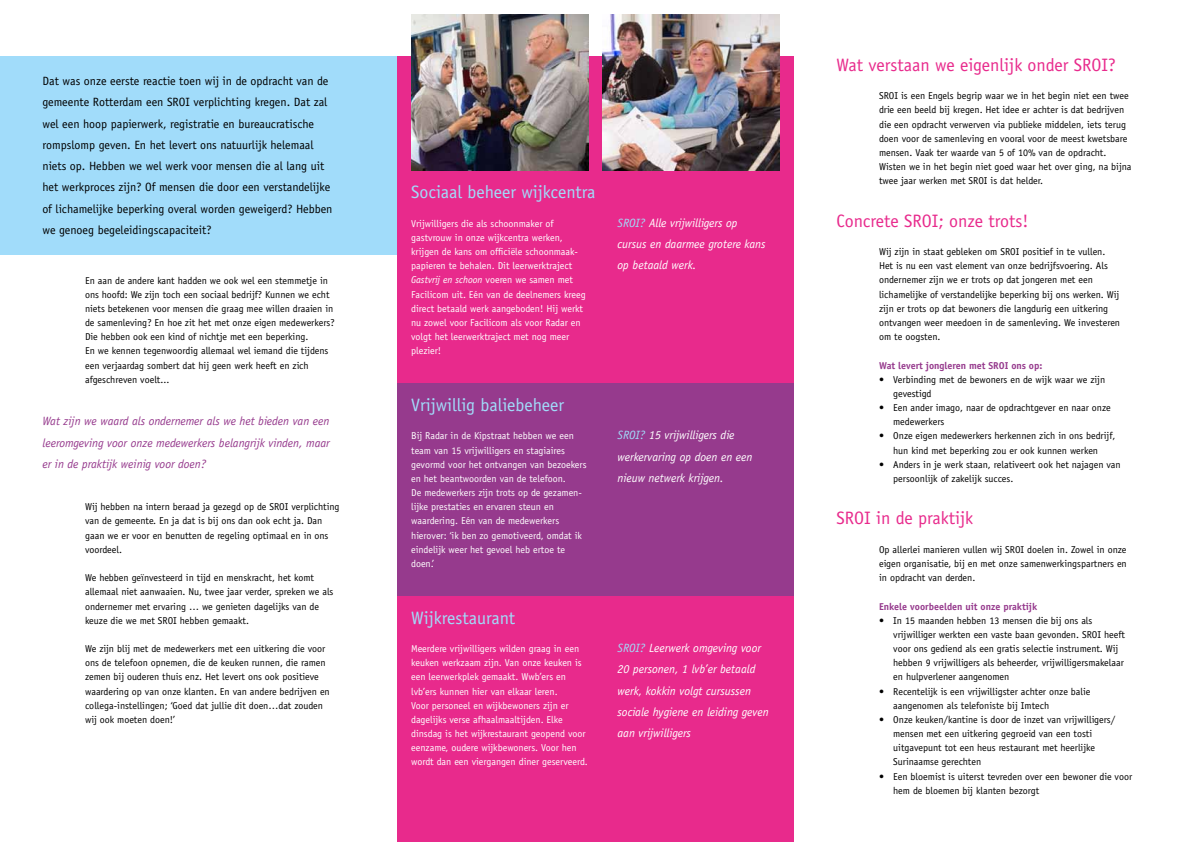
<style>
.page{position:relative;width:1191px;height:842px;background:#fff}
.page>*{position:absolute;margin:0;border:0;box-sizing:border-box;transform-origin:0 0}
.t1{font:18px "Officina Sans";color:#e82a8c}
.t2{font:18px "Officina Sans";color:#a1dcfa}
.t3{font:12px/21.3px "Officina Sans";color:#000}
.t4{font:italic 12px/21.3px "Officina Sans";color:#fff}
.t5{font:italic 12px/21.3px "Officina Sans";color:#963a8d;text-align:justify}
.t6{font:10px/14.2px "Officina Sans";color:#000}
.t7{font:10px/14.2px "Officina Sans";color:#fff}
.t8{font:700 10px "Officina Sans";color:#963a8d}
.s1{font-style:italic}
.s2{color:#a1dcfa}
</style>
<div class="page">
<div style="left:0;top:57px;width:397px;height:198px;background:#a1dcfa"></div>
<div style="left:397px;top:595px;width:397px;height:247px;background:#e82a8c"></div>
<div style="left:397px;top:383px;width:397px;height:212px;background:#963a8d"></div>
<div style="left:397px;top:57px;width:397px;height:326px;background:#e82a8c"></div>
<img style="left:411px;top:14px;width:177px;height:156px">
<img style="left:602px;top:14px;width:178px;height:156px">
<p class="t3" style="left:43px;top:70px;width:291px">Dat was onze eerste reactie toen wij in de opdracht van de gemeente Rotterdam een SROI verplichting kregen. Dat zal wel een hoop papierwerk, registratie en bureaucratische rompslomp geven. En het levert ons natuurlijk helemaal niets op. Hebben we wel werk voor mensen die al lang uit het werkproces zijn? Of mensen die door een verstandelijke of lichamelijke beperking overal worden geweigerd? Hebben we genoeg begeleidingscapaciteit?</p>
<p class="t6" style="left:85px;top:273px;width:251px">En aan de andere kant hadden we ook wel een stemmetje in ons hoofd: We zijn toch een sociaal bedrijf? Kunnen we echt niets betekenen voor mensen die graag mee willen draaien in de samenleving? En hoe zit het met onze eigen medewerkers?<br>Die hebben ook een kind of nichtje met een beperking.<br>En we kennen tegenwoordig allemaal wel iemand die tijdens een verjaardag sombert dat hij geen werk heeft en zich afgeschreven voelt...</p>
<p class="t5" style="left:43px;top:411px;width:289px">Wat zijn we waard als ondernemer als we het bieden van een leeromgeving voor onze medewerkers belangrijk vinden, maar er in de praktijk weinig voor doen?</p>
<p class="t6" style="left:85px;top:500px;width:256px">Wij hebben na intern beraad ja gezegd op de SROI verplichting van de gemeente. En ja dat is bij ons dan ook echt ja. Dan gaan we er voor en benutten de regeling optimaal en in ons voordeel.</p>
<p class="t6" style="left:85px;top:571px;width:250px">We hebben geïnvesteerd in tijd en menskracht, het komt allemaal niet aanwaaien. Nu, twee jaar verder, spreken we als ondernemer met ervaring … we genieten dagelijks van de keuze die we met SROI hebben gemaakt.</p>
<p class="t6" style="left:85px;top:641px;width:246px">We zijn blij met de medewerkers met een uitkering die voor ons de telefoon opnemen, die de keuken runnen, die ramen zemen bij ouderen thuis enz. Het levert ons ook positieve waardering op van onze klanten. En van andere bedrijven en collega-instellingen; ‘Goed dat jullie dit doen…dat zouden wij ook moeten doen!’</p>
<h1 class="t2" style="left:411px;top:182px;width:186px">Sociaal beheer wijkcentra</h1>
<p class="t7" style="left:411px;top:216px;width:176px">Vrijwilligers die als schoonmaker of gastvrouw in onze wijkcentra werken, krijgen de kans om officiële schoonmaak&shy;papieren te behalen. Dit leerwerktraject <span class="s1">Gastvrij en schoon</span> voeren we samen met Facilicom uit. Eén van de deelnemers kreeg direct betaald werk aangeboden! Hij werkt nu zowel voor Facilicom als voor Radar en volgt het leerwerktraject met nog meer plezier!</p>
<h1 class="t2" style="left:411px;top:394px;width:155px">Vrijwillig baliebeheer</h1>
<p class="t7" style="left:411px;top:429px;width:177px">Bij Radar in de Kipstraat hebben we een team van 15 vrijwilligers en stagiaires gevormd voor het ontvangen van bezoekers en het beantwoorden van de telefoon.<br>De medewerkers zijn trots op de gezamen&shy;lijke prestaties en ervaren steun en waardering. Eén van de medewerkers hierover: ‘ik ben zo gemotiveerd, omdat ik eindelijk weer het gevoel heb ertoe te doen.’</p>
<h1 class="t2" style="left:411px;top:607px;width:106px">Wijkrestaurant</h1>
<p class="t7" style="left:411px;top:642px;width:178px">Meerdere vrijwilligers wilden graag in een keuken werkzaam zijn. Van onze keuken is een leerwerkplek gemaakt. Wwb’ers en lvb’ers kunnen hier van elkaar leren.<br>Voor personeel en wijkbewoners zijn er dagelijks verse afhaalmaaltijden. Elke dinsdag is het wijkrestaurant geopend voor eenzame, oudere wijkbewoners. Voor hen wordt dan een viergangen diner geserveerd.</p>
<p class="t4" style="left:617px;top:212px;width:149px"><span class="s2">SROI?</span> Alle vrijwilligers op cursus en daarmee grotere kans op betaald werk.</p>
<p class="t4" style="left:617px;top:425px;width:137px"><span class="s2">SROI?</span> 15 vrijwilligers die werkervaring op doen en een nieuw netwerk krijgen.</p>
<p class="t4" style="left:617px;top:637px;width:153px"><span class="s2">SROI?</span> Leerwerk omgeving voor<br>20 personen, 1 lvb’er betaald werk, kokkin volgt cursussen sociale hygiene en leiding geven aan vrijwilligers</p>
<h1 class="t1" style="left:836px;top:54px;width:281px">Wat verstaan we eigenlijk onder SROI?</h1>
<p class="t6" style="left:879px;top:89px;width:254px">SROI is een Engels begrip waar we in het begin niet een twee drie een beeld bij kregen. Het idee er achter is dat bedrijven die een opdracht verwerven via publieke middelen, iets terug doen voor de samenleving en vooral voor de meest kwetsbare mensen. Vaak ter waarde van 5 of 10% van de opdracht.<br>Wisten we in het begin niet goed waar het over ging, na bijna twee jaar werken met SROI is dat helder.</p>
<h1 class="t1" style="left:836px;top:210px;width:194px">Concrete SROI; onze trots!</h1>
<p class="t6" style="left:879px;top:245px;width:243px">Wij zijn in staat gebleken om SROI positief in te vullen.<br>Het is nu een vast element van onze bedrijfsvoering. Als ondernemer zijn we er trots op dat jongeren met een lichamelijke of verstandelijke beperking bij ons werken. Wij zijn er trots op dat bewoners die langdurig een uitkering ontvangen weer meedoen in de samenleving. We investeren om te oogsten.</p>
<p class="t8" style="left:879px;top:359px;width:165px">Wat levert jongleren met SROI ons op:</p>
<p class="t6" style="left:893px;top:372px;width:213px;text-indent:-14px">• Verbinding met de bewoners en de wijk waar we zijn gevestigd</p>
<p class="t6" style="left:893px;top:401px;width:219px;text-indent:-14px">• Een ander imago, naar de opdrachtgever en naar onze medewerkers</p>
<p class="t6" style="left:879px;top:429px;width:238px;text-align:center">• Onze eigen medewerkers herkennen zich in ons bedrijf, hun kind met beperking zou er ook kunnen werken</p>
<p class="t6" style="left:893px;top:457px;width:229px;text-indent:-14px">• Anders in je werk staan, relativeert ook het najagen van persoonlijk of zakelijk succes.</p>
<h1 class="t1" style="left:836px;top:508px;width:138px">SROI in de praktijk</h1>
<p class="t6" style="left:879px;top:542px;width:249px;text-align:justify">Op allerlei manieren vullen wij SROI doelen in. Zowel in onze eigen organisatie, bij en met onze samenwerkingspartners en in opdracht van derden.</p>
<p class="t8" style="left:879px;top:600px;width:160px">Enkele voorbeelden uit onze praktijk</p>
<p class="t6" style="left:893px;top:613px;width:233px;text-indent:-14px">• In 15 maanden hebben 13 mensen die bij ons als vrijwilliger werkten een vaste baan gevonden. SROI heeft voor ons gediend als een gratis selectie instrument. Wij hebben 9 vrijwilligers als beheerder, vrijwilligersmakelaar en hulpverlener aangenomen</p>
<p class="t6" style="left:893px;top:684px;width:199px;text-indent:-14px">• Recentelijk is een vrijwilligster achter onze balie aangenomen als telefoniste bij Imtech</p>
<p class="t6" style="left:893px;top:712px;width:223px;text-indent:-14px">• Onze keuken/kantine is door de inzet van vrijwilligers/ mensen met een uitkering gegroeid van een tosti uitgavepunt tot een heus restaurant met heerlijke Surinaamse gerechten</p>
<p class="t6" style="left:893px;top:769px;width:240px;text-indent:-14px">• Een bloemist is uiterst tevreden over een bewoner die voor hem de bloemen bij klanten bezorgt</p>
</div>
